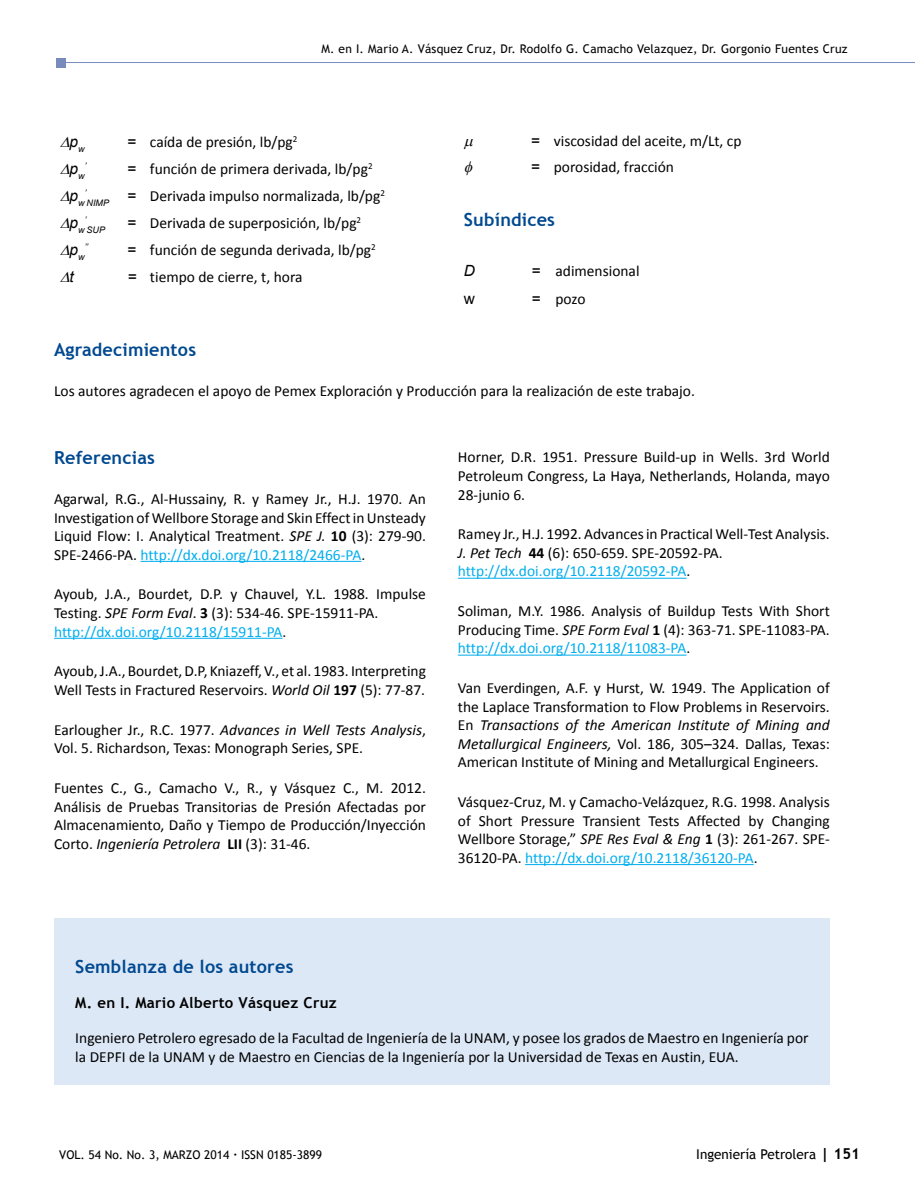
<style>
.page{position:relative;width:915px;height:1191px;background:#fff}
.page>*{position:absolute;margin:0;border:0;box-sizing:border-box;transform-origin:0 0}
.t1{font:700 18px "Trebuchet MS";letter-spacing:.01em;color:#004990}
.t2{font:15.45px/18.6px "Calibri";color:#000}
.t3{font:italic 15.45px "Arial";color:#000}
.t4{font:15.45px "Arial";color:#000}
.t5{font:700 15px "Trebuchet MS";letter-spacing:.02em;color:#000}
.t6{font:13.5px "Trebuchet MS";color:#000}
.t7{font:12px "Trebuchet MS";letter-spacing:.02em;color:#000}
.t8{font:12px "Trebuchet MS";color:#000}
.t9{font:italic 9px "Arial";color:#000}
.s1{font-family:"Arial"}
.s2{font-family:"Arial";font-style:italic}
.s3{font-style:italic}
.s4{font-weight:700}
.s5{color:#00aeef}
.s6{font-weight:700;font-size:15px}
</style>
<div class="page">
<hr style="left:61px;top:62px;width:853px;height:1px;background:#788bbc">
<div style="left:56px;top:58px;width:10px;height:9px;background:#788bbc"></div>
<div style="left:54px;top:918px;width:775px;height:166px;background:#dde8f6"></div>
<hr style="left:140px;top:561px;width:221px;height:1px;background:#00aeef">
<hr style="left:54px;top:638px;width:228px;height:1px;background:#00aeef">
<hr style="left:458px;top:578px;width:228px;height:1px;background:#00aeef">
<hr style="left:458px;top:654px;width:228px;height:1px;background:#00aeef">
<hr style="left:525px;top:864px;width:228px;height:1px;background:#00aeef">
<p class="t7" style="left:321px;top:42px;width:527px">M. en I. Mario A. Vásquez Cruz, Dr. Rodolfo G. Camacho Velazquez, Dr. Gorgonio Fuentes Cruz</p>
<p class="t3" style="left:69px;top:131px;width:17px">p<sub>w</sub></p>
<p class="t2" style="left:127px;top:132px;width:171px"><span class="s1">=</span> caída de presión, lb/pg<sup>2</sup></p>
<p class="t3" style="left:69px;top:158px;width:17px">p<sub>w</sub></p>
<p class="t9" style="left:85px;top:160px;width:3px">’</p>
<p class="t2" style="left:69px;top:155px;width:317px;line-height:27px;text-indent:58px"><span class="s1">=</span> función de primera derivada, lb/pg<sup>2 </sup><span class="s2">p</span><sub>w</sub> <sub>NIMP</sub> <span class="s1">=</span> Derivada impulso normalizada, lb/pg<sup>2</sup></p>
<p class="t9" style="left:85px;top:187px;width:3px">’</p>
<p class="t9" style="left:85px;top:214px;width:3px">’</p>
<p class="t9" style="left:87px;top:224px;width:20px">SUP</p>
<p class="t2" style="left:127px;top:214px;width:235px"><span class="s1">=</span> Derivada de superposición, lb/pg<sup>2</sup></p>
<p class="t3" style="left:69px;top:213px;width:17px">p<sub>w</sub></p>
<p class="t9" style="left:85px;top:241px;width:5px">’’</p>
<p class="t2" style="left:127px;top:241px;width:250px"><span class="s1">=</span> función de segunda derivada, lb/pg<sup>2</sup></p>
<p class="t3" style="left:69px;top:240px;width:17px">p<sub>w</sub></p>
<p class="t3" style="left:69px;top:266px;width:6px">t</p>
<p class="t2" style="left:127px;top:268px;width:176px"><span class="s2">=</span> tiempo de cierre, t, hora</p>
<p class="t2" style="left:531px;top:128px;width:212px;line-height:25.8px"><span class="s1">=</span> viscosidad del aceite, m/Lt, cp <span class="s1">=</span> porosidad, fracción</p>
<p class="t1" style="left:464px;top:208px;width:93px">Subíndices</p>
<p class="t3" style="left:464px;top:261px;width:13px">D</p>
<p class="t2" style="left:531px;top:262px;width:109px"><span class="s1">=</span> adimensional</p>
<p class="t4" style="left:464px;top:288px;width:13px">w</p>
<p class="t2" style="left:531px;top:290px;width:55px"><span class="s1">=</span> pozo</p>
<p class="t1" style="left:54px;top:338px;width:143px">Agradecimientos</p>
<p class="t2" style="left:54px;top:381px;width:642px">Los autores agradecen el apoyo de Pemex Exploración y Producción para la realización de este trabajo.</p>
<p class="t1" style="left:54px;top:446px;width:102px">Referencias</p>
<p class="t2" style="left:54px;top:489px;width:373px;text-align:justify">Agarwal, R.G., Al-Hussainy, R. y Ramey Jr., H.J. 1970. An Investigation of Wellbore Storage and Skin Effect in Unsteady Liquid Flow: I. Analytical Treatment. <span class="s3">SPE J.</span> <span class="s4">10</span> (3): 279-90.<br>SPE-2466-PA. <span class="s5">http://dx.doi.org/10.2118/2466-PA</span>.</p>
<p class="t2" style="left:54px;top:585px;width:373px">Ayoub, J.A., Bourdet, D.P. y Chauvel, Y.L. 1988. Impulse<br>Testing. <span class="s3">SPE Form Eval</span>. <span class="s4">3</span> (3): 534-46. SPE-15911-PA. <span class="s5">http://dx.doi.org/10.2118/15911-PA</span>.</p>
<p class="t2" style="left:54px;top:662px;width:373px">Ayoub, J.A., Bourdet, D.P, Kniazeff, V., et al. 1983. Interpreting<br>Well Tests in Fractured Reservoirs. <span class="s3">World Oil</span> <span class="s4">197</span> (5): 77-87.</p>
<p class="t2" style="left:54px;top:720px;width:373px">Earlougher Jr., R.C. 1977. <span class="s3">Advances in Well Tests Analysis</span>,<br>Vol. 5. Richardson, Texas: Monograph Series, SPE.</p>
<p class="t2" style="left:54px;top:778px;width:373px;text-align:justify">Fuentes C., G., Camacho V., R., y Vásquez C., M. 2012.<br>Análisis de Pruebas Transitorias de Presión Afectadas por Almacenamiento, Daño y Tiempo de Producción/Inyección Corto. <span class="s3">Ingeniería Petrolera</span> <span class="s4">LII</span> (3): 31-46.</p>
<p class="t2" style="left:458px;top:448px;width:373px;text-align:justify">Horner, D.R. 1951. Pressure Build-up in Wells. 3rd World Petroleum Congress, La Haya, Netherlands, Holanda, mayo 28-junio 6.</p>
<p class="t2" style="left:458px;top:525px;width:373px">Ramey Jr., H.J. 1992. Advances in Practical Well-Test Analysis.<br><span class="s3">J. Pet Tech</span> <span class="s4">44</span> (6): 650-659. SPE-20592-PA. <span class="s5">http://dx.doi.org/10.2118/20592-PA</span>.</p>
<p class="t2" style="left:458px;top:602px;width:373px;text-align:justify">Soliman, M.Y. 1986. Analysis of Buildup Tests With Short Producing Time. <span class="s3">SPE Form Eval</span> <span class="s4">1</span> (4): 363-71. SPE-11083-PA. <span class="s5">http://dx.doi.org/10.2118/11083-PA</span>.</p>
<p class="t2" style="left:458px;top:679px;width:373px;text-align:justify">Van Everdingen, A.F. y Hurst, W. 1949. The Application of the Laplace Transformation to Flow Problems in Reservoirs.<br>En <span class="s3">Transactions of the American Institute of Mining and Metallurgical Engineers,</span> Vol. 186, 305–324. Dallas, Texas:<br>American Institute of Mining and Metallurgical Engineers.</p>
<p class="t2" style="left:458px;top:793px;width:373px;text-align:justify">Vásquez-Cruz, M. y Camacho-Velázquez, R.G. 1998. Analysis of Short Pressure Transient Tests Affected by Changing Wellbore Storage,” <span class="s3">SPE Res Eval &amp; Eng</span> <span class="s4">1</span> (3): 261-267. SPE-36120-PA. <span class="s5">http://dx.doi.org/10.2118/36120-PA</span>.</p>
<p class="t1" style="left:75px;top:955px;width:219px">Semblanza de los autores</p>
<p class="t5" style="left:75px;top:993px;width:263px">M. en I. Mario Alberto Vásquez Cruz</p>
<p class="t2" style="left:75px;top:1029px;width:734px">Ingeniero Petrolero egresado de la Facultad de Ingeniería de la UNAM, y posee los grados de Maestro en Ingeniería por la DEPFI de la UNAM y de Maestro en Ciencias de la Ingeniería por la Universidad de Texas en Austin, EUA.</p>
<p class="t8" style="left:59px;top:1147px;width:264px">VOL. 54 No. No. 3, MARZO 2014 <span class="s4">·</span> ISSN 0185-3899</p>
<p class="t6" style="left:696px;top:1146px;width:165px">Ingeniería Petrolera <span class="s6">| 151</span></p>
</div>
